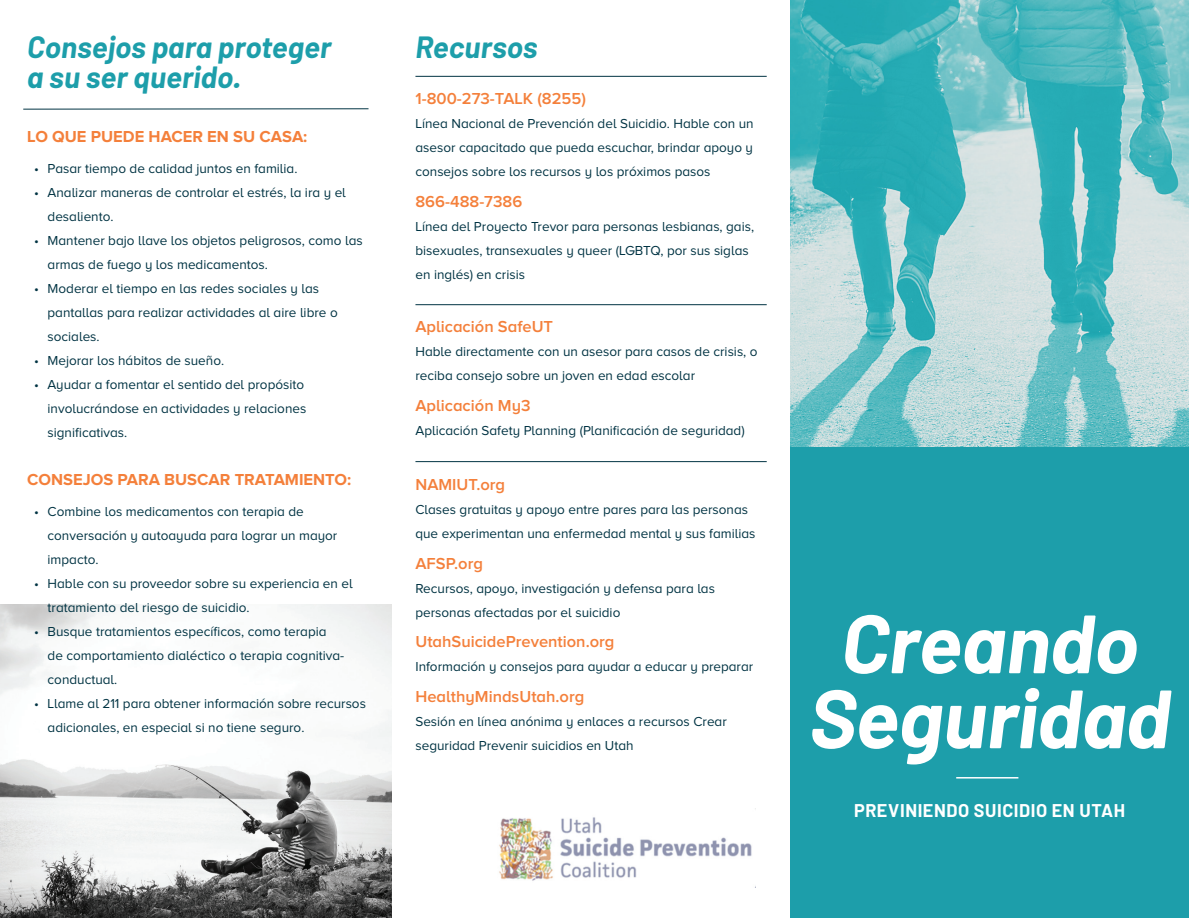
<style>
.page{position:relative;width:1189px;height:918px;background:#fff}
.page>*{position:absolute;margin:0;border:0;box-sizing:border-box;transform-origin:0 0}
.t1{font:italic 700 82.5px "Barlow";letter-spacing:-.005em;color:#fff}
.t2{font:italic 700 30px "Barlow";color:#1d9eaa}
.t3{font:700 18px "Barlow";letter-spacing:.03em;color:#fff}
.t4{font:600 16.5px "Proxima Nova A";color:#f4803b}
.t5{font:700 16.5px "Proxima Nova A";color:#f4803b}
.t6{font:13.5px/24px "Proxima Nova A";color:#003343}
</style>
<div class="page">
<img style="left:790px;top:0;width:398px;height:447px">
<div style="left:790px;top:447px;width:398px;height:471px;background:#1d9eaa"></div>
<hr style="left:956px;top:777px;width:62px;height:2px;background:#fff">
<img style="left:499px;top:817px;width:253px;height:64px">
<hr style="left:415px;top:76px;width:351px;height:1px;background:#003343">
<hr style="left:415px;top:304px;width:351px;height:1px;background:#003343">
<hr style="left:415px;top:461px;width:351px;height:1px;background:#003343">
<img style="left:0;top:605px;width:392px;height:313px">
<hr style="left:23px;top:108px;width:345px;height:2px;background:#003343">
<h2 class="t2" style="left:27px;top:28px;width:305px">Consejos para proteger</h2>
<h2 class="t2" style="left:415px;top:28px;width:123px">Recursos</h2>
<h2 class="t2" style="left:27px;top:58px;width:215px">a su ser querido.</h2>
<p class="t4" style="left:415px;top:90px;width:172px">1-800-273-TALK (8255)</p>
<p class="t6" style="left:415px;top:112px;width:339px">Línea Nacional de Prevención del Suicidio. Hable con un</p>
<p class="t5" style="left:27px;top:127px;width:281px">LO QUE PUEDE HACER EN SU CASA:</p>
<p class="t6" style="left:415px;top:136px;width:339px">asesor capacitado que pueda escuchar, brindar apoyo y</p>
<p class="t6" style="left:34px;top:156px;width:265px">• Pasar tiempo de calidad juntos en familia.</p>
<p class="t6" style="left:415px;top:160px;width:296px">consejos sobre los recursos y los próximos pasos</p>
<p class="t6" style="left:34px;top:180px;width:313px">• Analizar maneras de controlar el estrés, la ira y el</p>
<p class="t4" style="left:415px;top:192px;width:108px">866-488-7386</p>
<p class="t6" style="left:48px;top:204px;width:67px">desaliento.</p>
<p class="t6" style="left:415px;top:215px;width:340px">Línea del Proyecto Trevor para personas lesbianas, gais,</p>
<p class="t6" style="left:34px;top:228px;width:330px">• Mantener bajo llave los objetos peligrosos, como las</p>
<p class="t6" style="left:415px;top:239px;width:335px">bisexuales, transexuales y queer (LGBTQ, por sus siglas</p>
<p class="t6" style="left:48px;top:252px;width:222px">armas de fuego y los medicamentos.</p>
<p class="t6" style="left:415px;top:263px;width:111px">en inglés) en crisis</p>
<p class="t6" style="left:48px;top:276px;width:291px;text-indent:-14px">• Moderar el tiempo en las redes sociales y las pantallas para realizar actividades al aire libre o</p>
<p class="t4" style="left:415px;top:318px;width:139px">Aplicación SafeUT</p>
<p class="t6" style="left:48px;top:324px;width:54px">sociales.</p>
<p class="t6" style="left:415px;top:340px;width:343px">Hable directamente con un asesor para casos de crisis, o</p>
<p class="t6" style="left:34px;top:348px;width:192px">• Mejorar los hábitos de sueño.</p>
<p class="t6" style="left:415px;top:364px;width:281px">reciba consejo sobre un joven en edad escolar</p>
<p class="t6" style="left:34px;top:372px;width:274px;text-align:right">• Ayudar a fomentar el sentido del propósito involucrándose en actividades y relaciones</p>
<p class="t4" style="left:415px;top:396px;width:117px">Aplicación My3</p>
<p class="t6" style="left:48px;top:420px;width:81px">significativas.</p>
<p class="t6" style="left:415px;top:419px;width:331px">Aplicación Safety Planning (Planificación de seguridad)</p>
<p class="t5" style="left:27px;top:470px;width:325px">CONSEJOS PARA BUSCAR TRATAMIENTO:</p>
<p class="t4" style="left:415px;top:475px;width:91px">NAMIUT.org</p>
<p class="t6" style="left:34px;top:499px;width:271px">• Combine los medicamentos con terapia de</p>
<p class="t6" style="left:415px;top:497px;width:334px">Clases gratuitas y apoyo entre pares para las personas</p>
<p class="t6" style="left:48px;top:523px;width:291px">conversación y autoayuda para lograr un mayor</p>
<p class="t6" style="left:415px;top:521px;width:341px">que experimentan una enfermedad mental y sus familias</p>
<p class="t6" style="left:48px;top:547px;width:52px">impacto.</p>
<p class="t4" style="left:415px;top:554px;width:69px">AFSP.org</p>
<p class="t6" style="left:34px;top:571px;width:320px">• Hable con su proveedor sobre su experiencia en el</p>
<p class="t6" style="left:415px;top:576px;width:301px">Recursos, apoyo, investigación y defensa para las</p>
<p class="t6" style="left:48px;top:595px;width:203px">tratamiento del riesgo de suicidio.</p>
<p class="t6" style="left:415px;top:600px;width:206px">personas afectadas por el suicidio</p>
<p class="t6" style="left:34px;top:619px;width:294px">• Busque tratamientos específicos, como terapia</p>
<p class="t4" style="left:415px;top:633px;width:200px">UtahSuicidePrevention.org</p>
<p class="t6" style="left:48px;top:643px;width:298px">de comportamiento dialéctico o terapia cognitiva-</p>
<p class="t6" style="left:415px;top:655px;width:339px">Información y consejos para ayudar a educar y preparar</p>
<p class="t6" style="left:48px;top:667px;width:71px">conductual.</p>
<p class="t4" style="left:415px;top:687px;width:170px">HealthyMindsUtah.org</p>
<p class="t6" style="left:34px;top:691px;width:333px">• Llame al 211 para obtener información sobre recursos</p>
<p class="t6" style="left:48px;top:715px;width:258px">adicionales, en especial si no tiene seguro.</p>
<p class="t6" style="left:415px;top:710px;width:313px">Sesión en línea anónima y enlaces a recursos Crear</p>
<p class="t6" style="left:415px;top:734px;width:219px">seguridad Prevenir suicidios en Utah</p>
<h1 class="t1" style="left:840px;top:592px;width:299px">Creando</h1>
<h1 class="t1" style="left:808px;top:667px;width:363px">Seguridad</h1>
<h3 class="t3" style="left:853px;top:799px;width:272px">PREVINIENDO SUICIDIO EN UTAH</h3>
</div>
